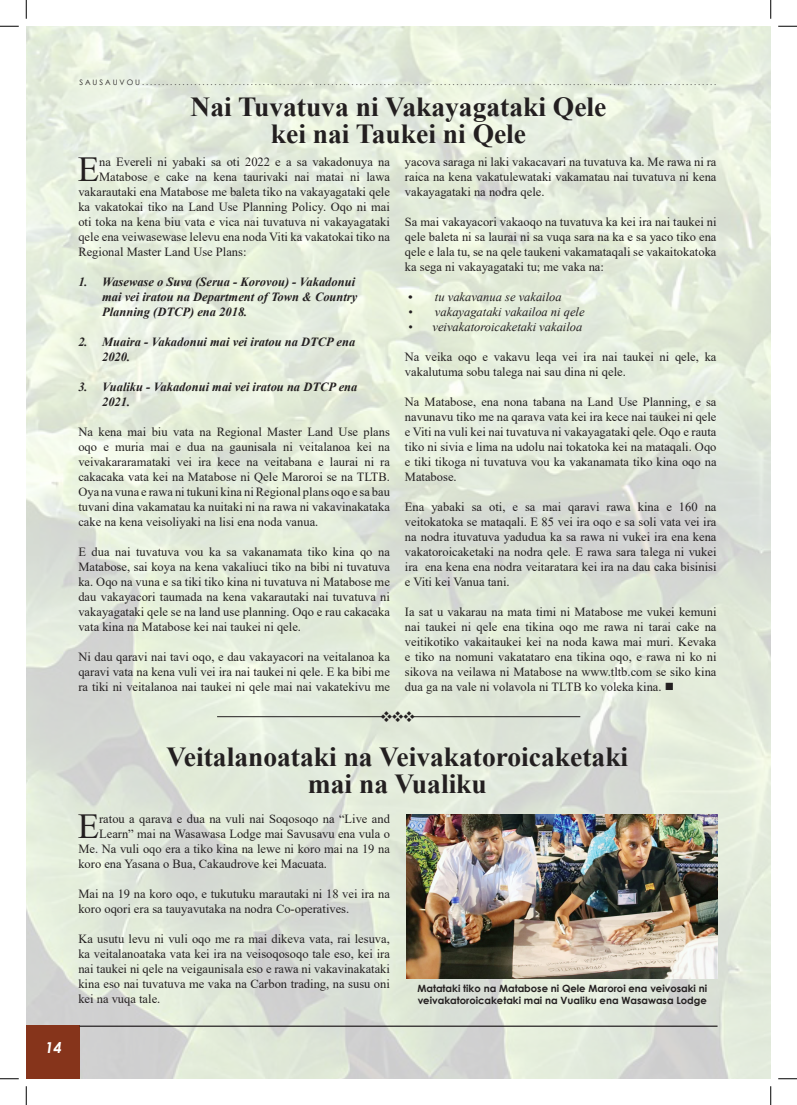
<style>
.page{position:relative;width:797px;height:1105px;background:#fff}
.page>*{position:absolute;margin:0;border:0;box-sizing:border-box;transform-origin:0 0}
.t1{font:35.12px "Times New Roman";color:#231f20}
.t2{font:700 27.5px "Times New Roman";color:#231f20}
.t3{font:15px "Wingdings";color:#231f20}
.t4{font:italic 700 15px "Century Gothic";color:#fff}
.t5{font:12.5px/15px "Times New Roman";color:#231f20;text-align:justify}
.t6{font:italic 700 12.5px/15px "Times New Roman";color:#231f20}
.t7{font:italic 12.5px "Times New Roman";color:#231f20}
.t8{font:700 10px/12px "Century Gothic";color:#231f20}
.t9{font:7.5px "Century Gothic";letter-spacing:.26em;color:#231f20}
.s1{font-weight:700}
</style>
<div class="page">
<img style="left:26px;top:26px;width:744px;height:1053px">
<div style="left:26px;top:1025px;width:53px;height:54px;background:#86341b"></div>
<hr style="left:79px;top:1025px;width:638px;height:2px;background:#231f20">
<img style="left:406px;top:814px;width:311px;height:164px">
<hr style="left:217px;top:716px;width:167px;height:1px;background:#231f20">
<hr style="left:413px;top:716px;width:167px;height:1px;background:#231f20">
<svg style="left:0;top:25px;width:19px;height:2px"></svg>
<svg style="left:778px;top:25px;width:19px;height:2px"></svg>
<svg style="left:0;top:1078px;width:19px;height:1px"></svg>
<svg style="left:778px;top:1078px;width:19px;height:1px"></svg>
<svg style="left:25px;top:0;width:2px;height:19px"></svg>
<svg style="left:25px;top:1086px;width:2px;height:19px"></svg>
<svg style="left:770px;top:0;width:1px;height:19px"></svg>
<svg style="left:770px;top:1086px;width:1px;height:19px"></svg>
<p class="t4" style="left:45px;top:1036px;width:18px">14</p>
<p class="t9" style="left:79px;top:77px;width:638px">SAUSAUVOU...............................................................................................................................................</p>
<p class="t2" style="left:190px;top:87px;width:417px">Nai Tuvatuva ni Vakayagataki Qele</p>
<p class="t2" style="left:271px;top:114px;width:257px">kei nai Taukei ni Qele</p>
<p class="t1" style="left:78px;top:144px;width:23px">E</p>
<p class="t5" style="left:99px;top:154px;width:292px">na Evereli ni yabaki sa oti 2022 e a sa vakadonuya na</p>
<p class="t5" style="left:99px;top:169px;width:292px">Matabose e cake na kena taurivaki nai matai ni lawa</p>
<p class="t5" style="left:78px;top:184px;width:313px">vakarautaki ena Matabose me baleta tiko na vakayagataki qele</p>
<p class="t5" style="left:78px;top:199px;width:313px">ka vakatokai tiko na Land Use Planning Policy. Oqo ni mai</p>
<p class="t5" style="left:78px;top:214px;width:313px">oti toka na kena biu vata e vica nai tuvatuva ni vakayagataki</p>
<p class="t5" style="left:78px;top:229px;width:313px">qele ena veiwasewase lelevu ena noda Viti ka vakatokai tiko na</p>
<p class="t5" style="left:78px;top:244px;width:170px">Regional Master Land Use Plans:</p>
<p class="t6" style="left:102px;top:274px;width:257px;text-indent:-24px">1. Wasewase o Suva (Serua - Korovou) - Vakadonui mai vei iratou na Department of Town &amp; Country<br>Planning (DTCP) ena 2018.</p>
<p class="t6" style="left:102px;top:334px;width:255px;text-indent:-24px">2. Muaira - Vakadonui mai vei iratou na DTCP ena<br>2020.</p>
<p class="t6" style="left:102px;top:379px;width:257px;text-indent:-24px">3. Vualiku - Vakadonui mai vei iratou na DTCP ena<br>2021.</p>
<p class="t5" style="left:78px;top:424px;width:313px">Na kena mai biu vata na Regional Master Land Use plans oqo e muria mai e dua na gaunisala ni veitalanoa kei na veivakararamataki vei ira kece na veitabana e laurai ni ra cakacaka vata kei na Matabose ni Qele Maroroi se na TLTB.<br>Oya na vuna e rawa ni tukuni kina ni Regional plans oqo e sa bau tuvani dina vakamatau ka nuitaki ni na rawa ni vakavinakataka cake na kena veisoliyaki na lisi ena noda vanua.</p>
<p class="t5" style="left:78px;top:544px;width:313px">E dua nai tuvatuva vou ka sa vakanamata tiko kina qo na Matabose, sai koya na kena vakaliuci tiko na bibi ni tuvatuva ka. Oqo na vuna e sa tiki tiko kina ni tuvatuva ni Matabose me dau vakayacori taumada na kena vakarautaki nai tuvatuva ni vakayagataki qele se na land use planning. Oqo e rau cakacaka vata kina na Matabose kei nai taukei ni qele.</p>
<p class="t5" style="left:78px;top:649px;width:313px">Ni dau qaravi nai tavi oqo, e dau vakayacori na veitalanoa ka qaravi vata na kena vuli vei ira nai taukei ni qele. E ka bibi me ra tiki ni veitalanoa nai taukei ni qele mai nai vakatekivu me</p>
<p class="t5" style="left:405px;top:154px;width:313px">yacova saraga ni laki vakacavari na tuvatuva ka. Me rawa ni ra raica na kena vakatulewataki vakamatau nai tuvatuva ni kena vakayagataki na nodra qele.</p>
<p class="t5" style="left:405px;top:214px;width:313px">Sa mai vakayacori vakaoqo na tuvatuva ka kei ira nai taukei ni qele baleta ni sa laurai ni sa vuqa sara na ka e sa yaco tiko ena qele e lala tu, se na qele taukeni vakamataqali se vakaitokatoka ka sega ni vakayagataki tu; me vaka na:</p>
<p class="t7" style="left:408px;top:288px;width:155px"><span class="s1">•</span> tu vakavanua se vakailoa</p>
<p class="t7" style="left:408px;top:303px;width:178px">• vakayagataki vakailoa ni qele</p>
<p class="t7" style="left:408px;top:318px;width:176px">• veivakatoroicaketaki vakailoa</p>
<p class="t5" style="left:405px;top:349px;width:313px">Na veika oqo e vakavu leqa vei ira nai taukei ni qele, ka vakalutuma sobu talega nai sau dina ni qele.</p>
<p class="t5" style="left:405px;top:394px;width:313px">Na Matabose, ena nona tabana na Land Use Planning, e sa navunavu tiko me na qarava vata kei ira kece nai taukei ni qele e Viti na vuli kei nai tuvatuva ni vakayagataki qele. Oqo e rauta tiko ni sivia e lima na udolu nai tokatoka kei na mataqali. Oqo e tiki tikoga ni tuvatuva vou ka vakanamata tiko kina oqo na Matabose.</p>
<p class="t5" style="left:405px;top:499px;width:313px">Ena yabaki sa oti, e sa mai qaravi rawa kina e 160 na veitokatoka se mataqali. E 85 vei ira oqo e sa soli vata vei ira na nodra ituvatuva yadudua ka sa rawa ni vukei ira ena kena vakatoroicaketaki na nodra qele. E rawa sara talega ni vukei ira ena kena ena nodra veitaratara kei ira na dau caka bisinisi e Viti kei Vanua tani.</p>
<p class="t5" style="left:405px;top:604px;width:313px">Ia sat u vakarau na mata timi ni Matabose me vukei kemuni nai taukei ni qele ena tikina oqo me rawa ni tarai cake na veitikotiko vakaitaukei kei na noda kawa mai muri. Kevaka e tiko na nomuni vakatataro ena tikina oqo, e rawa ni ko ni sikova na veilawa ni Matabose na www.tltb.com se siko kina dua ga na vale ni volavola ni TLTB ko voleka kina. ■</p>
<p class="t3" style="left:380px;top:708px;width:38px">❖❖❖</p>
<p class="t2" style="left:167px;top:736px;width:463px">Veitalanoataki na Veivakatoroicaketaki</p>
<p class="t2" style="left:308px;top:764px;width:180px">mai na Vualiku</p>
<p class="t1" style="left:78px;top:801px;width:23px">E</p>
<p class="t5" style="left:99px;top:811px;width:292px">ratou a qarava e dua na vuli nai Soqosoqo na “Live and</p>
<p class="t5" style="left:99px;top:826px;width:292px">Learn” mai na Wasawasa Lodge mai Savusavu ena vula o</p>
<p class="t5" style="left:78px;top:841px;width:313px">Me. Na vuli oqo era a tiko kina na lewe ni koro mai na 19 na</p>
<p class="t5" style="left:78px;top:856px;width:250px">koro ena Yasana o Bua, Cakaudrove kei Macuata.</p>
<p class="t5" style="left:78px;top:886px;width:313px">Mai na 19 na koro oqo, e tukutuku marautaki ni 18 vei ira na koro oqori era sa tauyavutaka na nodra Co-operatives.</p>
<p class="t5" style="left:78px;top:931px;width:313px">Ka usutu levu ni vuli oqo me ra mai dikeva vata, rai lesuva, ka veitalanoataka vata kei ira na veisoqosoqo tale eso, kei ira nai taukei ni qele na veigaunisala eso e rawa ni vakavinakataki kina eso nai tuvatuva me vaka na Carbon trading, na susu oni kei na vuqa tale.</p>
<p class="t8" style="left:417px;top:982px;width:291px">Matataki tiko na Matabose ni Qele Maroroi ena veivosaki ni veivakatoroicaketaki mai na Vualiku ena Wasawasa Lodge</p>
</div>
